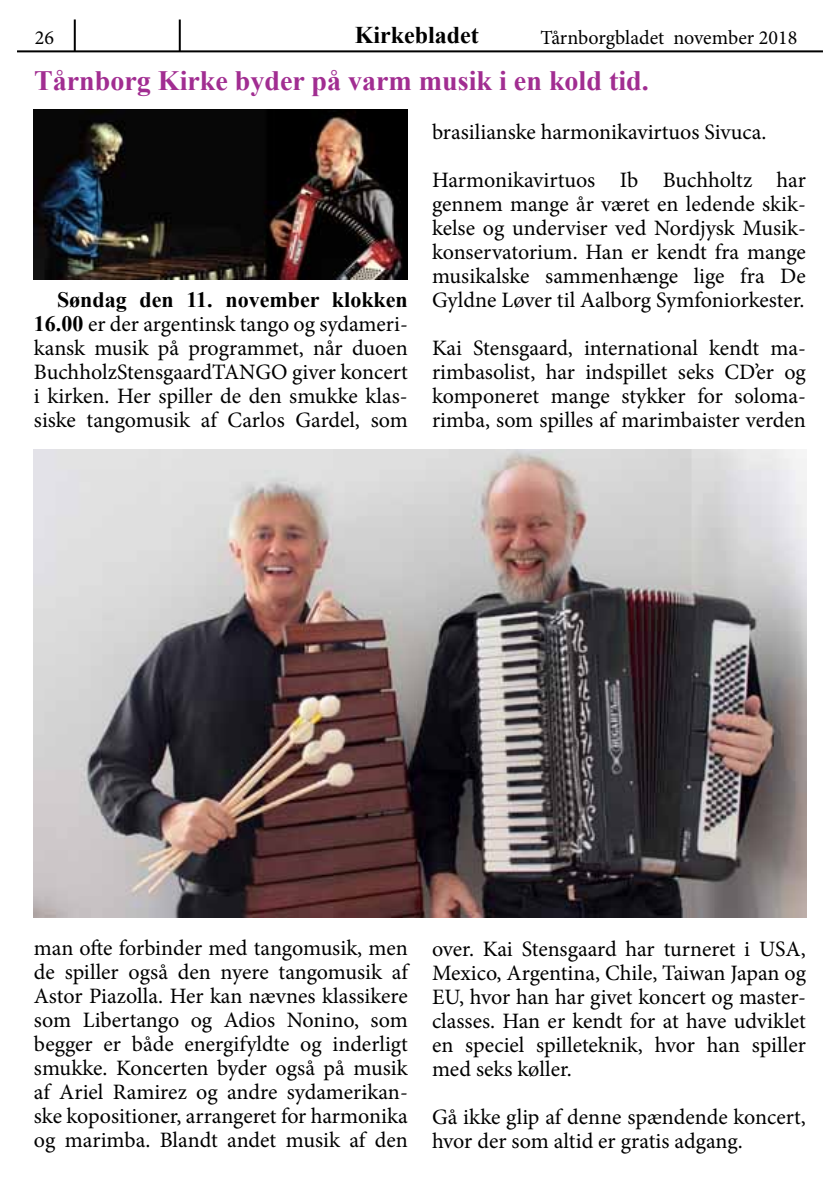
<style>
.page{position:relative;width:840px;height:1191px;background:#fff}
.page>*{position:absolute;margin:0;border:0;box-sizing:border-box;transform-origin:0 0}
.t1{font:700 28px "Times New Roman";color:#a12d91}
.t2{font:700 24px "Times New Roman";color:#000}
.t3{font:22px/24px "Minion Pro";color:#000;text-align:justify}
.t4{font:700 22px "Times New Roman";color:#000}
.t5{font:20px "Minion Pro";color:#000}
.s1{font-family:"Times New Roman";font-weight:700}
</style>
<div class="page">
<hr style="left:17px;top:50px;width:805px;height:2px;background:#000">
<hr style="left:179px;top:20px;width:2px;height:31px;background:#000">
<hr style="left:74px;top:19px;width:2px;height:32px;background:#000">
<img style="left:34px;top:449px;width:771px;height:468px">
<img style="left:34px;top:109px;width:373px;height:170px">
<p class="t5" style="left:35px;top:25px;width:21px">26</p>
<p class="t2" style="left:354px;top:18px;width:126px">Kirkebladet</p>
<p class="t5" style="left:540px;top:25px;width:258px">Tårnborgbladet november 2018</p>
<p class="t1" style="left:34px;top:60px;width:615px">Tårnborg Kirke byder på varm musik i en kold tid.</p>
<p class="t3" style="left:432px;top:108px;width:375px;line-height:48px">brasilianske harmonikavirtuos Sivuca.<br>Harmonikavirtuos Ib Buchholtz har</p>
<p class="t3" style="left:432px;top:192px;width:375px">gennem mange år været en ledende skik&shy;kelse og underviser ved Nordjysk Musik&shy;konservatorium. Han er kendt fra mange musikalske sammenhænge lige fra De Gyldne Løver til Aalborg Symfoniorkester.</p>
<p class="t3" style="left:432px;top:336px;width:375px">Kai Stensgaard, international kendt ma&shy;rimbasolist, har indspillet seks CD’er og komponeret mange stykker for soloma&shy;rimba, som spilles af marimbaister verden</p>
<p class="t4" style="left:57px;top:283px;width:352px">Søndag den 11. november klokken</p>
<p class="t3" style="left:34px;top:312px;width:375px"><span class="s1">16.00</span> er der argentinsk tango og sydameri&shy;kansk musik på programmet, når duoen BuchholzStensgaardTANGO giver koncert i kirken. Her spiller de den smukke klas&shy;siske tangomusik af Carlos Gardel, som</p>
<p class="t3" style="left:34px;top:936px;width:375px">man ofte forbinder med tangomusik, men de spiller også den nyere tangomusik af Astor Piazolla. Her kan nævnes klassikere som Libertango og Adios Nonino, som begger er både energifyldte og inderligt smukke. Koncerten byder også på musik af Ariel Ramirez og andre sydamerikan&shy;ske kopositioner, arrangeret for harmonika og marimba. Blandt andet musik af den</p>
<p class="t3" style="left:432px;top:936px;width:375px">over. Kai Stensgaard har turneret i USA, Mexico, Argentina, Chile, Taiwan Japan og EU, hvor han har givet koncert og master&shy;classes. Han er kendt for at have udviklet en speciel spilleteknik, hvor han spiller med seks køller.</p>
<p class="t3" style="left:432px;top:1104px;width:375px">Gå ikke glip af denne spændende koncert, hvor der som altid er gratis adgang.</p>
</div>
